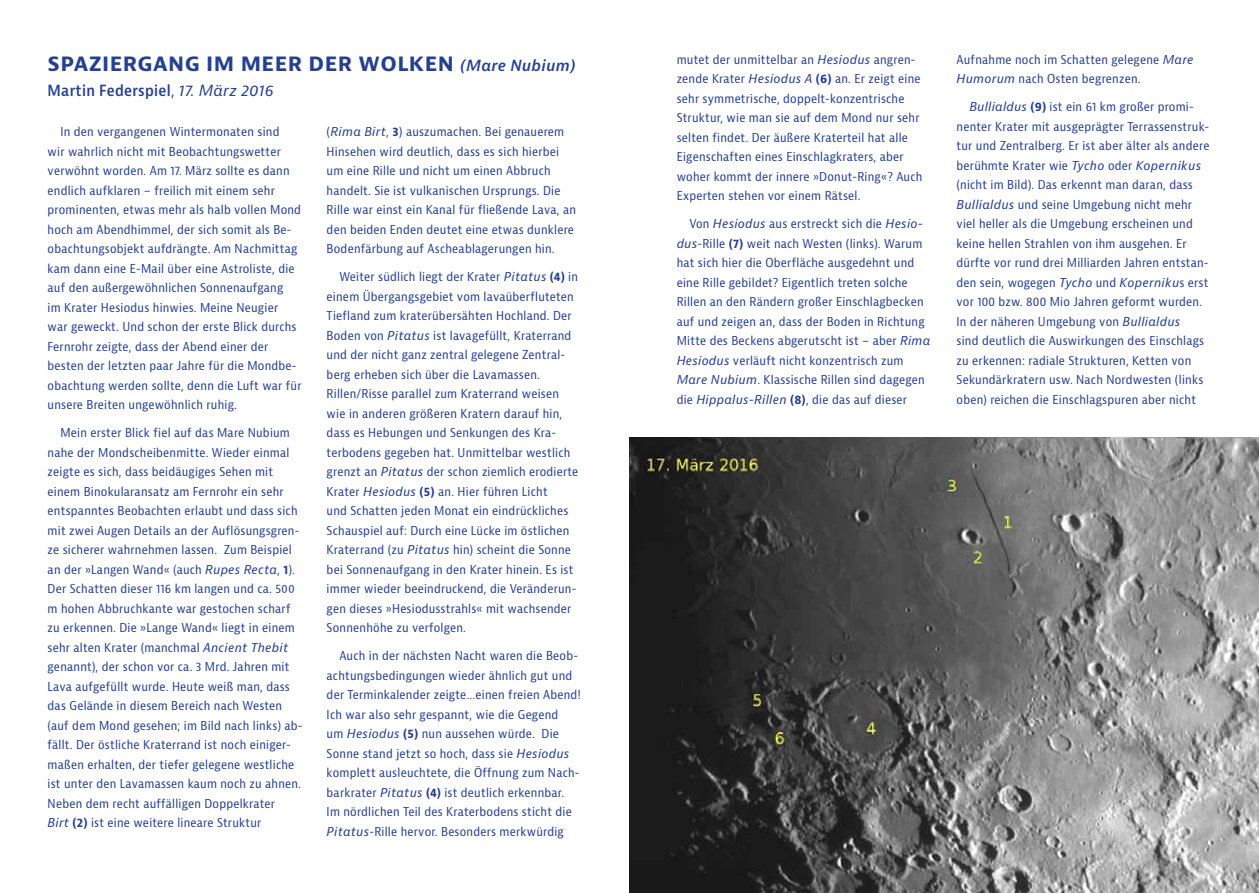
<style>
.page{position:relative;width:1259px;height:893px;background:#fff}
.page>*{position:absolute;margin:0;border:0;box-sizing:border-box;transform-origin:0 0}
.t1{font:700 21px "Bernina Sans";letter-spacing:.02em;color:#25408f}
.t2{font:600 condensed 15px "Bernina Sans";letter-spacing:.02em;color:#25408f}
.t3{font:condensed 12px/19.5px "Bernina Sans";letter-spacing:.02em;color:#25408f}
.s1{font-weight:600;font-style:italic;font-size:15px}
.s2{font-weight:400}
.s3{font-weight:400;font-style:italic;font-stretch:normal}
.s4{font-style:italic;font-stretch:normal}
.s5{font-weight:700}
</style>
<div class="page">
<img style="left:629px;top:437px;width:630px;height:456px">
<h1 class="t1" style="left:48px;top:50px;width:529px">SPAZIERGANG IM M EER DER WOLKEN <span class="s1">(Mare Nubium)</span></h1>
<p class="t2" style="left:48px;top:81px;width:228px">Martin Federspiel<span class="s2">,</span> <span class="s3">17. März 2016</span></p>
<p class="t3" style="left:48px;top:122px;width:255px;text-indent:13px">In den vergangenen Wintermonaten sind<br>wir wahrlich nicht mit Beobachtungswetter verwöhnt worden. Am 17. März sollte es dann endlich aufklaren – freilich mit einem sehr prominenten, etwas mehr als halb vollen Mond hoch am Abendhimmel, der sich somit als Be&shy;obachtungsobjekt aufdrängte. Am Nachmittag kam dann eine E-Mail über eine Astroliste, die auf den außergewöhnlichen Sonnenaufgang<br>im Krater Hesiodus hinwies. Meine Neugier<br>war geweckt. Und schon der erste Blick durchs Fernrohr zeigte, dass der Abend einer der besten der letzten paar Jahre für die Mondbe&shy;obachtung werden sollte, denn die Luft war für unsere Breiten ungewöhnlich ruhig.</p>
<p class="t3" style="left:48px;top:423px;width:256px;text-indent:13px">Mein erster Blick fiel auf das Mare Nubium nahe der Mondscheibenmitte. Wieder einmal zeigte es sich, dass beidäugiges Sehen mit einem Binokularansatz am Fernrohr ein sehr entspanntes Beobachten erlaubt und dass sich mit zwei Augen Details an der Auflösungsgren&shy;ze sicherer wahrnehmen lassen. Zum Beispiel an der »Langen Wand« (auch <span class="s4">Rupes Recta</span>, <span class="s5">1</span>).<br>Der Schatten dieser 116 km langen und ca. 500 m hohen Abbruchkante war gestochen scharf zu erkennen. Die »Lange Wand« liegt in einem sehr alten Krater (manchmal <span class="s4">Ancient Thebit </span>genannt), der schon vor ca. 3 Mrd. Jahren mit Lava aufgefüllt wurde. Heute weiß man, dass das Gelände in diesem Bereich nach Westen (auf dem Mond gesehen; im Bild nach links) ab&shy;fällt. Der östliche Kraterrand ist noch einiger&shy;maßen erhalten, der tiefer gelegene westliche ist unter den Lavamassen kaum noch zu ahnen.<br>Neben dem recht auffälligen Doppelkrater<br><span class="s4">Birt</span> <span class="s5">(2)</span> ist eine weitere lineare Struktur</p>
<p class="t3" style="left:327px;top:122px;width:251px">(<span class="s4">Rima Birt</span>, <span class="s5">3</span>) auszumachen. Bei genauerem Hinsehen wird deutlich, dass es sich hierbei um eine Rille und nicht um einen Abbruch handelt. Sie ist vulkanischen Ursprungs. Die Rille war einst ein Kanal für fließende Lava, an den beiden Enden deutet eine etwas dunklere Bodenfärbung auf Ascheablagerungen hin.</p>
<p class="t3" style="left:327px;top:267px;width:253px;text-indent:13px">Weiter südlich liegt der Krater <span class="s4">Pitatus</span> <span class="s5">(4)</span> in einem Übergangsgebiet vom lavaüberfluteten Tiefland zum kraterübersähten Hochland. Der Boden von <span class="s4">Pitatus</span> ist lavagefüllt, Kraterrand und der nicht ganz zentral gelegene Zentral&shy;berg erheben sich über die Lavamassen.<br>Rillen/Risse parallel zum Kraterrand weisen wie in anderen größeren Kratern darauf hin, dass es Hebungen und Senkungen des Kra&shy;terbodens gegeben hat. Unmittelbar westlich grenzt an <span class="s4">Pitatus</span> der schon ziemlich erodierte Krater <span class="s4">Hesiodus</span> <span class="s5">(5)</span> an. Hier führen Licht<br>und Schatten jeden Monat ein eindrückliches Schauspiel auf: Durch eine Lücke im östlichen Kraterrand (zu <span class="s4">Pitatus</span> hin) scheint die Sonne bei Sonnenaufgang in den Krater hinein. Es ist immer wieder beeindruckend, die Veränderun&shy;gen dieses »Hesiodusstrahls« mit wachsender Sonnenhöhe zu verfolgen.</p>
<p class="t3" style="left:327px;top:646px;width:256px;text-indent:13px">Auch in der nächsten Nacht waren die Beob&shy;achtungsbedingungen wieder ähnlich gut und der Terminkalender zeigte…einen freien Abend!<br>Ich war also sehr gespannt, wie die Gegend<br>um <span class="s4">Hesiodus</span> <span class="s5">(5)</span> nun aussehen würde. Die Sonne stand jetzt so hoch, dass sie <span class="s4">Hesiodus </span>komplett ausleuchtete, die Öffnung zum Nach&shy;barkrater <span class="s4">Pitatus</span> <span class="s5">(4)</span> ist deutlich erkennbar.<br>Im nördlichen Teil des Kraterbodens sticht die <span class="s4">Pitatus</span>-Rille hervor. Besonders merkwürdig</p>
<p class="t3" style="left:676px;top:50px;width:247px">mutet der unmittelbar an <span class="s4">Hesiodus</span> angren&shy;zende Krater <span class="s4">Hesiodus A</span> <span class="s5">(6)</span> an. Er zeigt eine sehr symmetrische, doppelt-konzentrische Struktur, wie man sie auf dem Mond nur sehr selten findet. Der äußere Kraterteil hat alle Eigenschaften eines Einschlagkraters, aber woher kommt der innere »Donut-Ring«? Auch Experten stehen vor einem Rätsel.</p>
<p class="t3" style="left:676px;top:214px;width:255px;text-indent:13px">Von <span class="s4">Hesiodus</span> aus erstreckt sich die <span class="s4">Hesio&shy;dus</span>-Rille <span class="s5">(7)</span> weit nach Westen (links). Warum hat sich hier die Oberfläche ausgedehnt und eine Rille gebildet? Eigentlich treten solche Rillen an den Rändern großer Einschlagbecken auf und zeigen an, dass der Boden in Richtung Mitte des Beckens abgerutscht ist – aber <span class="s4">Rima Hesiodus</span> verläuft nicht konzentrisch zum <span class="s4">Mare Nubium</span>. Klassische Rillen sind dagegen die <span class="s4">Hippalus-Rillen</span> <span class="s5">(8)</span>, die das auf dieser</p>
<p class="t3" style="left:956px;top:50px;width:238px">Aufnahme noch im Schatten gelegene <span class="s4">Mare<br>Humorum</span> nach Osten begrenzen.</p>
<p class="t3" style="left:956px;top:97px;width:254px;text-indent:13px"><span class="s4">Bullialdus</span> <span class="s5">(9)</span> ist ein 61 km großer promi&shy;nenter Krater mit ausgeprägter Terrassenstruk&shy;tur und Zentralberg. Er ist aber älter als andere berühmte Krater wie <span class="s4">Tycho</span> oder <span class="s4">Kopernikus </span>(nicht im Bild). Das erkennt man daran, dass <span class="s4">Bullialdus</span> und seine Umgebung nicht mehr viel heller als die Umgebung erscheinen und keine hellen Strahlen von ihm ausgehen. Er dürfte vor rund drei Milliarden Jahren entstan&shy;den sein, wogegen <span class="s4">Tycho</span> und <span class="s4">Koperniku</span>s erst vor 100 bzw. 800 Mio Jahren geformt wurden.<br>In der näheren Umgebung von <span class="s4">Bullialdus<br></span>sind deutlich die Auswirkungen des Einschlags zu erkennen: radiale Strukturen, Ketten von Sekundärkratern usw. Nach Nordwesten (links oben) reichen die Einschlagspuren aber nicht</p>
</div>
